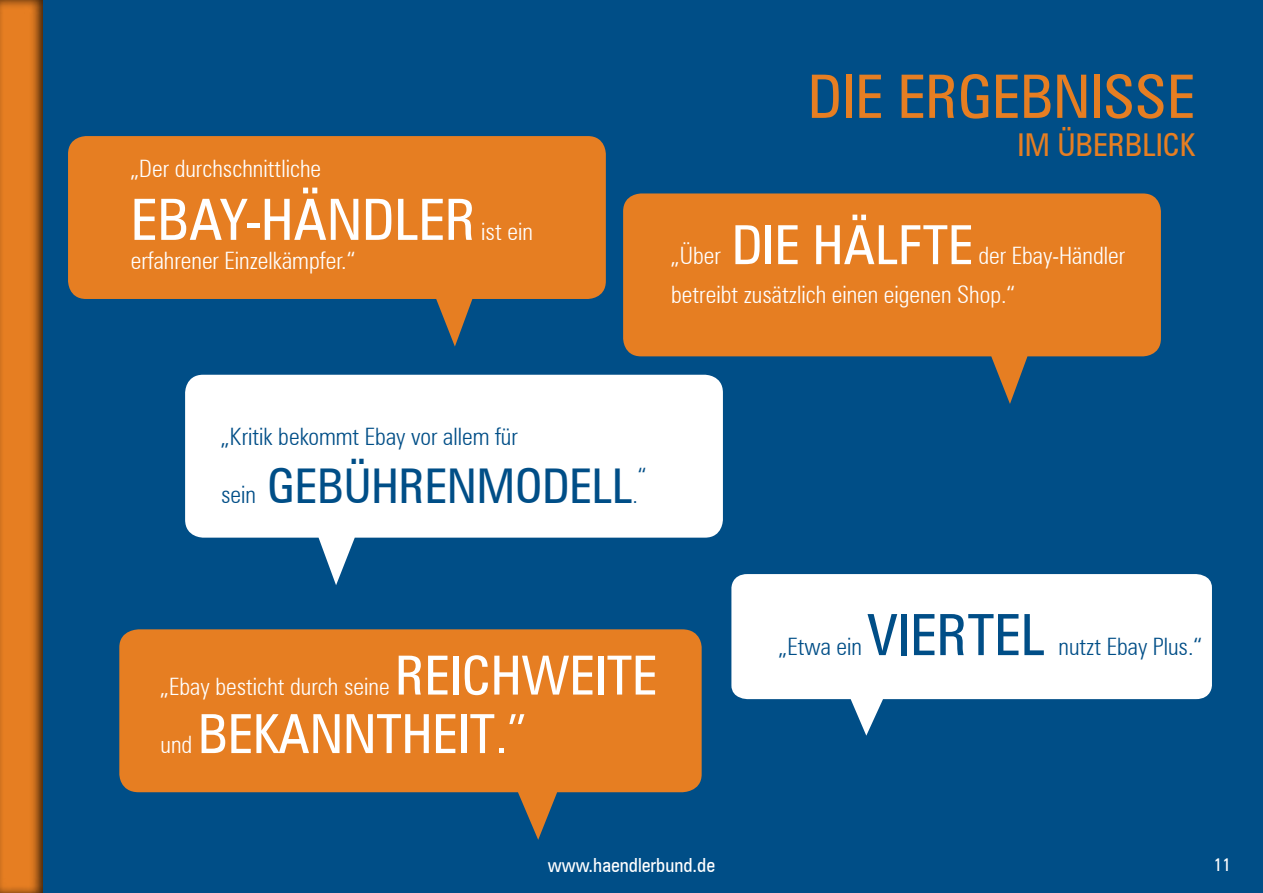
<style>
.page{position:relative;width:1263px;height:893px;background:#fff}
.page>*{position:absolute;margin:0;border:0;box-sizing:border-box;transform-origin:0 0}
.t1{font:condensed 60px "Zurich BT";color:#e67e22}
.t2{font:condensed 57px "Zurich BT";color:#fff}
.t3{font:condensed 57px "Zurich BT";color:#004e87}
.t4{font:condensed 54px "Zurich BT";color:#fff}
.t5{font:condensed 48px "Zurich BT";color:#004e87}
.t6{font:condensed 31.5px "Zurich BT";color:#e67e22}
.t7{font:300 condensed 24px/39px "Zurich BT";color:#fff}
.t8{font:300 condensed 24px "Zurich BT";color:#004e87}
.t9{font:condensed 19.5px "Zurich BT";color:#fff}
.t10{font:condensed 18px "Zurich BT";color:#fff}
.s1{font-weight:300;font-size:24px}
.s2{font-weight:300}
</style>
<div class="page">
<div style="left:20px;top:0;width:1243px;height:893px;background:#004e87"></div>
<div style="left:0;top:0;width:56px;height:893px;background:#000;opacity:.75"></div>
<svg style="left:731px;top:574px;width:481px;height:162px;fill:#fff"></svg>
<svg style="left:733px;top:600px;width:429px;height:3px"></svg>
<svg style="left:185px;top:375px;width:538px;height:210px;fill:#fff"></svg>
<svg style="left:119px;top:629px;width:583px;height:211px;fill:#e67e22"></svg>
<svg style="left:68px;top:136px;width:538px;height:211px;fill:#e67e22"></svg>
<svg style="left:623px;top:193px;width:538px;height:211px;fill:#e67e22"></svg>
<h1 class="t1" style="left:808px;top:60px;width:389px">DIE ERGEBNISSE</h1>
<h3 class="t6" style="left:1017px;top:125px;width:179px">IM ÜBERBLICK</h3>
<p class="t7" style="left:131px;top:149px;width:192px">„Der durchschnittliche</p>
<h2 class="t2" style="left:131px;top:185px;width:347px">EBAY-HÄNDLER</h2>
<h3 class="t4" style="left:732px;top:212px;width:243px">DIE HÄLFTE</h3>
<p class="t7" style="left:481px;top:212px;width:53px">ist ein</p>
<p class="t7" style="left:131px;top:240px;width:226px">erfahrener Einzelkämpfer.“</p>
<p class="t7" style="left:671px;top:236px;width:51px">„Über</p>
<p class="t7" style="left:671px;top:236px;width:455px;text-indent:307px">der Ebay-Händler betreibt zusätzlich einen eigenen Shop.“</p>
<p class="t8" style="left:221px;top:422px;width:298px">„Kritik bekommt Ebay vor allem für</p>
<h3 class="t5" style="left:221px;top:456px;width:418px"><span class="s1">sein</span> GEBÜHRENMODELL<span class="s1">.</span></h3>
<p class="t8" style="left:638px;top:461px;width:10px">“</p>
<p class="t7" style="left:160px;top:666px;width:231px">„Ebay besticht durch seine</p>
<h3 class="t4" style="left:395px;top:643px;width:263px">REICHWEITE</h3>
<p class="t7" style="left:161px;top:725px;width:33px">und</p>
<h3 class="t4" style="left:198px;top:701px;width:330px">BEKANNTHEIT<span class="s2">.”</span></h3>
<h2 class="t3" style="left:867px;top:600px;width:179px">VIERTEL</h2>
<p class="t8" style="left:779px;top:632px;width:85px">„Etwa ein</p>
<p class="t8" style="left:1058px;top:632px;width:145px">nutzt Ebay Plus.“</p>
<p class="t9" style="left:548px;top:853px;width:169px">www.haendlerbund.de</p>
<p class="t10" style="left:1214px;top:854px;width:19px">11</p>
</div>
